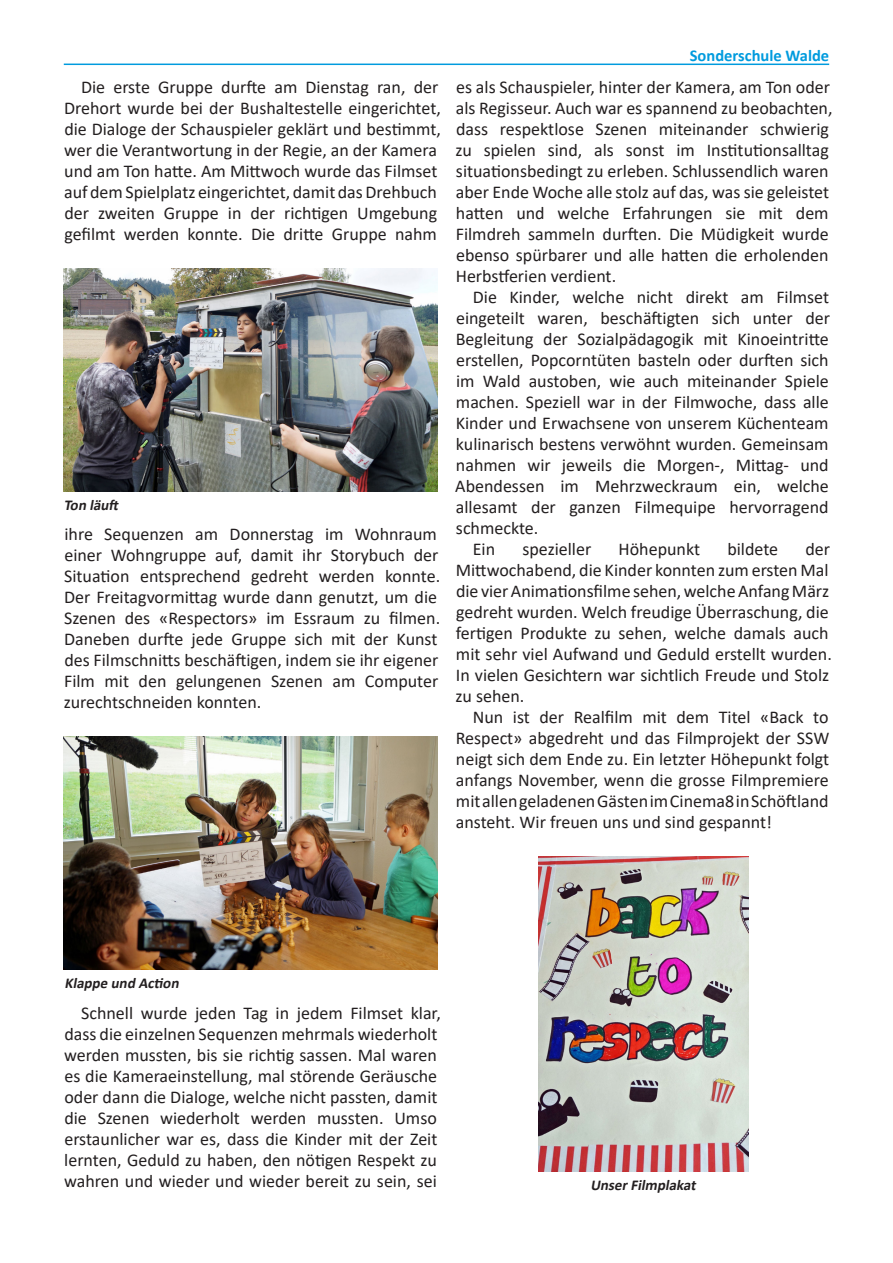
<style>
.page{position:relative;width:893px;height:1263px;background:#fff}
.page>*{position:absolute;margin:0;border:0;box-sizing:border-box;transform-origin:0 0}
.t1{font:18px/21px "Calibri";color:#231f20}
.t2{font:700 16.5px "Calibri";color:#009bde}
.t3{font:italic 700 15px "Calibri";color:#231f20}
</style>
<div class="page">
<hr style="left:64px;top:64px;width:765px;height:1px;background:#009bde">
<img style="left:64px;top:268px;width:373px;height:223px">
<img style="left:64px;top:737px;width:373px;height:233px">
<img style="left:538px;top:856px;width:210px;height:315px">
<p class="t1" style="left:64px;top:76px;width:378px;text-indent:17px">Die erste Gruppe durfte am Dienstag ran, der Drehort wurde bei der Bushaltestelle eingerichtet, die Dialoge der Schauspieler geklärt und bestimmt, wer die Verantwortung in der Regie, an der Kamera und am Ton hatte. Am Mittwoch wurde das Filmset auf dem Spielplatz eingerichtet, damit das Drehbuch der zweiten Gruppe in der richtigen Umgebung gefilmt werden konnte. Die dritte Gruppe nahm</p>
<p class="t3" style="left:64px;top:494px;width:60px">Ton läuft</p>
<p class="t1" style="left:64px;top:523px;width:378px">ihre Sequenzen am Donnerstag im Wohnraum einer Wohngruppe auf, damit ihr Storybuch der Situation entsprechend gedreht werden konnte.<br>Der Freitagvormittag wurde dann genutzt, um die Szenen des «Respectors» im Essraum zu filmen.<br>Daneben durfte jede Gruppe sich mit der Kunst des Filmschnitts beschäftigen, indem sie ihr eigener Film mit den gelungenen Szenen am Computer zurechtschneiden konnten.</p>
<p class="t2" style="left:690px;top:44px;width:141px">Sonderschule Walde</p>
<p class="t1" style="left:455px;top:76px;width:379px">es als Schauspieler, hinter der Kamera, am Ton oder als Regisseur. Auch war es spannend zu beobachten, dass respektlose Szenen miteinander schwierig zu spielen sind, als sonst im Institutionsalltag situationsbedingt zu erleben. Schlussendlich waren aber Ende Woche alle stolz auf das, was sie geleistet hatten und welche Erfahrungen sie mit dem Filmdreh sammeln durften. Die Müdigkeit wurde ebenso spürbarer und alle hatten die erholenden Herbstferien verdient.</p>
<p class="t1" style="left:455px;top:286px;width:376px;text-align:justify;text-indent:18px">Die Kinder, welche nicht direkt am Filmset eingeteilt waren, beschäftigten sich unter der Begleitung der Sozialpädagogik mit Kinoeintritte erstellen, Popcorntüten basteln oder durften sich im Wald austoben, wie auch miteinander Spiele machen. Speziell war in der Filmwoche, dass alle Kinder und Erwachsene von unserem Küchenteam kulinarisch bestens verwöhnt wurden. Gemeinsam nahmen wir jeweils die Morgen-, Mittag- und Abendessen im Mehrzweckraum ein, welche allesamt der ganzen Filmequipe hervorragend schmeckte.</p>
<p class="t1" style="left:473px;top:538px;width:24px">Ein</p>
<p class="t1" style="left:522px;top:538px;width:70px">spezieller</p>
<p class="t1" style="left:618px;top:538px;width:83px">Höhepunkt</p>
<p class="t1" style="left:727px;top:538px;width:52px">bildete</p>
<p class="t1" style="left:455px;top:538px;width:378px;text-indent:350px">der Mittwochabend, die Kinder konnten zum ersten Mal die vier Animationsfilme sehen, welche Anfang März gedreht wurden. Welch freudige Überraschung, die fertigen Produkte zu sehen, welche damals auch mit sehr viel Aufwand und Geduld erstellt wurden.<br>In vielen Gesichtern war sichtlich Freude und Stolz zu sehen.</p>
<p class="t1" style="left:456px;top:706px;width:375px;text-align:justify;text-indent:17px">Nun ist der Realfilm mit dem Titel «Back to Respect» abgedreht und das Filmprojekt der SSW neigt sich dem Ende zu. Ein letzter Höhepunkt folgt anfangs November, wenn die grosse Filmpremiere mit allen geladenen Gästen im Cinema8 in Schöftland ansteht. Wir freuen uns und sind gespannt!</p>
<p class="t3" style="left:65px;top:973px;width:119px">Klappe und Action</p>
<p class="t1" style="left:64px;top:1002px;width:378px;text-indent:17px">Schnell wurde jeden Tag in jedem Filmset klar, dass die einzelnen Sequenzen mehrmals wiederholt werden mussten, bis sie richtig sassen. Mal waren es die Kameraeinstellung, mal störende Geräusche oder dann die Dialoge, welche nicht passten, damit die Szenen wiederholt werden mussten. Umso erstaunlicher war es, dass die Kinder mit der Zeit lernten, Geduld zu haben, den nötigen Respekt zu wahren und wieder und wieder bereit zu sein, sei</p>
<p class="t3" style="left:590px;top:1174px;width:110px">UnserFilmplakat</p>
</div>
